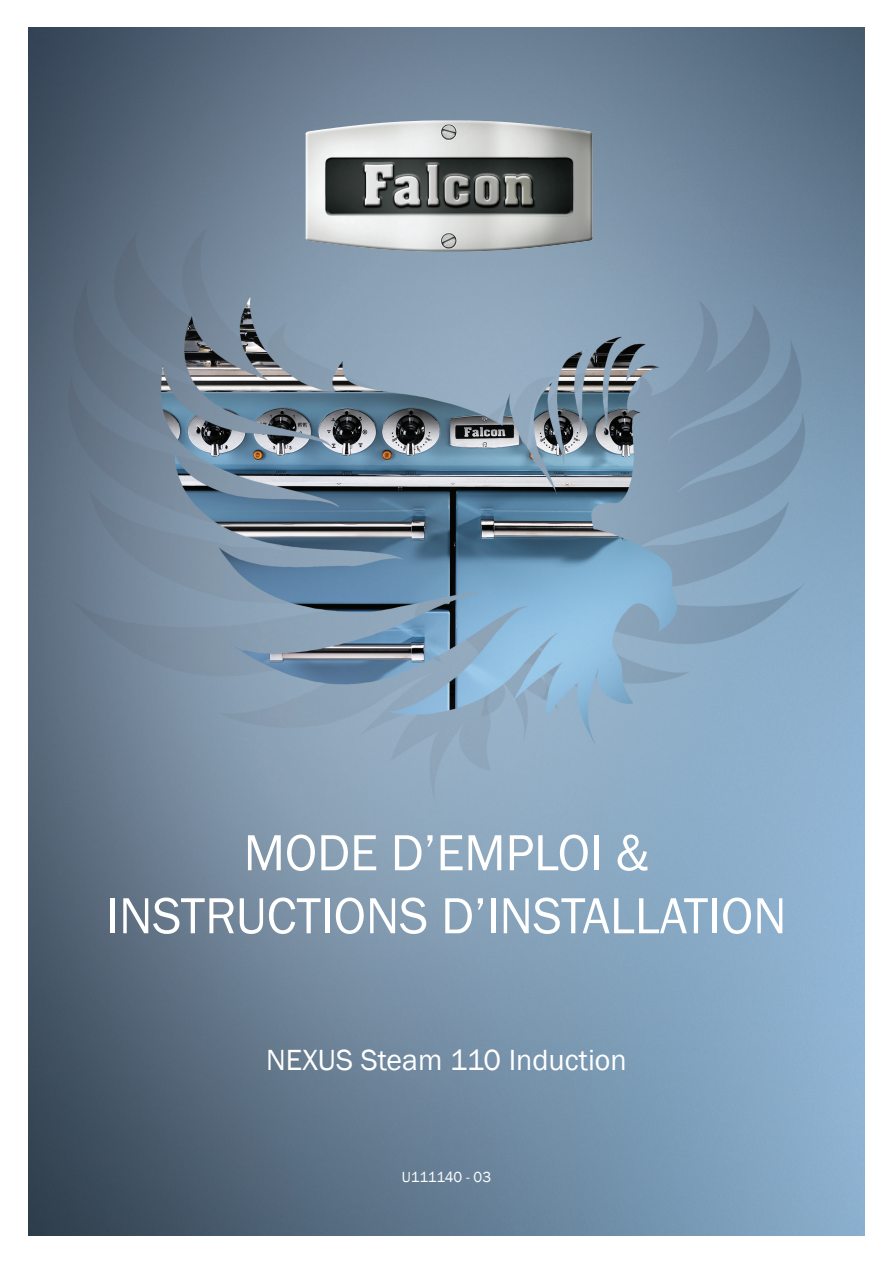
<style>
.page{position:relative;width:893px;height:1263px;background:#fff}
.page>*{position:absolute;margin:0;border:0;box-sizing:border-box;transform-origin:0 0}
.t1{font:52.5px/63px "Franklin Gothic";color:#fff;text-align:center}
.t2{font:30px "Franklin Gothic";color:#fff}
.t3{font:15px "Franklin Gothic";letter-spacing:-.02em;color:#fff}
</style>
<div class="page">
<img style="left:28px;top:27px;width:837px;height:1209px">
<img style="left:305px;top:120px;width:127px;height:131px">
<p class="t1" style="left:106px;top:822px;width:682px">MODE D’EMPLOI &amp;<br>INSTRUCTIONS D’INSTALLATION</p>
<p class="t2" style="left:266px;top:1042px;width:362px">NEXUS Steam 110 Induction</p>
<p class="t3" style="left:402px;top:1167px;width:91px">U111140 - 03</p>
</div>
